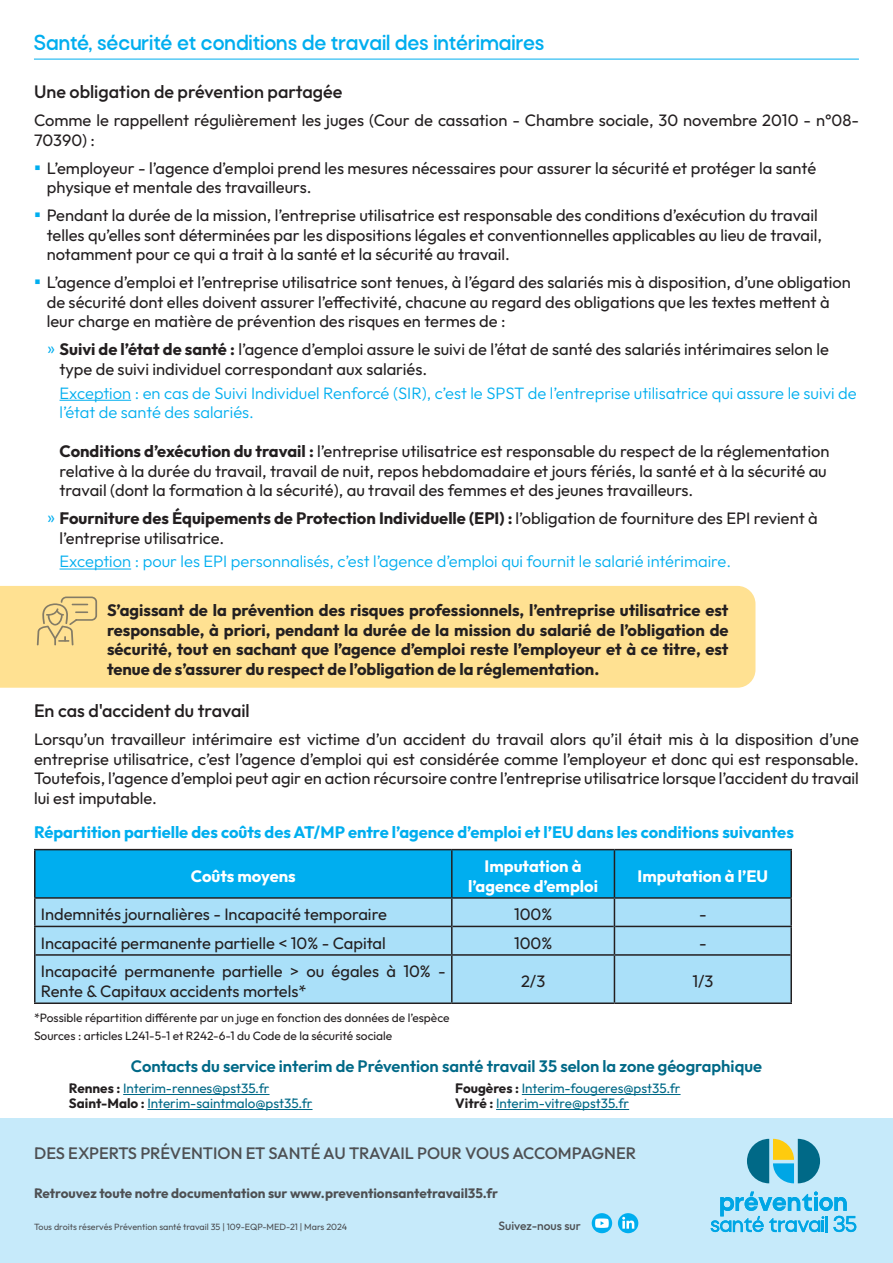
<style>
.page{position:relative;width:893px;height:1263px;background:#fff}
.page>*{position:absolute;margin:0;border:0;box-sizing:border-box;transform-origin:0 0}
.t1{font:700 22.5px "Rota";color:#00aeef}
.t2{font:500 18px "Outfit";color:#231f20}
.t3{font:16.5px/19.5px "Outfit";color:#231f20}
.t4{font:700 16.5px/19.5px "Outfit";color:#231f20;text-align:justify}
.t5{font:300 16.5px/19.5px "Outfit";color:#00aeef}
.t6{font:700 16.5px "Outfit";color:#00aeef}
.t7{font:600 16.5px "Outfit";color:#006987}
.t8{font:500 16.5px "Outfit";letter-spacing:-.01em;color:#4e5053}
.t9{font:700 16.5px/19.8px "Outfit";color:#fff;text-align:center}
.t10{font:13.5px/15px "Outfit";color:#006987}
.t11{font:700 13.5px "Outfit";color:#4e5053}
.t12{font:12px/17.2px "Outfit";color:#231f20}
.t13{font:500 12px "Outfit";color:#4e5053}
.t14{font:9px "Outfit";color:#4e5053}
.s1{font-family:"Calibri";font-size:19.5px;color:#00aeef}
.s2{font-family:"Calibri";color:#00aeef}
.s3{font-weight:700}
.s4{font-weight:700;color:#231f20}
</style>
<div class="page">
<hr style="left:34px;top:59px;width:825px;height:1px;background:#00aeef">
<hr style="left:60px;top:400px;width:71px;height:1px;background:#00aeef">
<hr style="left:60px;top:569px;width:71px;height:1px;background:#00aeef">
<div style="left:0;top:586px;width:755px;height:102px;background:#ffe192"></div>
<svg style="left:37px;top:596px;width:60px;height:49px;background:#e8ce8a"></svg>
<div style="left:36px;top:956px;width:754px;height:46px;background:#aae0f9"></div>
<hr style="left:34px;top:926px;width:417px;height:1px;background:#231f20">
<hr style="left:615px;top:926px;width:177px;height:1px;background:#231f20">
<hr style="left:36px;top:954px;width:416px;height:2px;background:#231f20">
<hr style="left:452px;top:954px;width:162px;height:2px;background:#231f20">
<hr style="left:614px;top:954px;width:176px;height:2px;background:#231f20">
<hr style="left:34px;top:899px;width:2px;height:27px;background:#231f20">
<hr style="left:34px;top:927px;width:2px;height:28px;background:#231f20">
<hr style="left:34px;top:955px;width:2px;height:47px;background:#231f20">
<hr style="left:34px;top:1002px;width:418px;height:2px;background:#231f20">
<hr style="left:451px;top:956px;width:2px;height:46px;background:#231f20">
<hr style="left:452px;top:1002px;width:162px;height:2px;background:#231f20">
<svg style="left:35px;top:850px;width:755px;height:104px;background:#59c5ef"></svg>
<hr style="left:614px;top:956px;width:1px;height:46px;background:#231f20">
<hr style="left:790px;top:899px;width:2px;height:27px;background:#231f20">
<hr style="left:790px;top:927px;width:2px;height:28px;background:#231f20">
<hr style="left:790px;top:955px;width:2px;height:47px;background:#231f20">
<hr style="left:614px;top:1002px;width:178px;height:2px;background:#231f20">
<hr style="left:34px;top:849px;width:418px;height:1px;background:#231f20">
<hr style="left:34px;top:850px;width:2px;height:47px;background:#231f20">
<hr style="left:452px;top:849px;width:162px;height:1px;background:#231f20">
<hr style="left:451px;top:850px;width:2px;height:47px;background:#231f20">
<hr style="left:614px;top:849px;width:178px;height:1px;background:#231f20">
<hr style="left:614px;top:850px;width:1px;height:47px;background:#231f20">
<hr style="left:790px;top:850px;width:2px;height:47px;background:#231f20">
<hr style="left:34px;top:897px;width:418px;height:2px;background:#231f20">
<hr style="left:452px;top:897px;width:162px;height:2px;background:#231f20">
<hr style="left:614px;top:897px;width:178px;height:2px;background:#231f20">
<hr style="left:123px;top:1094px;width:147px;height:1px;background:#006987">
<hr style="left:147px;top:1109px;width:166px;height:1px;background:#006987">
<hr style="left:522px;top:1094px;width:159px;height:1px;background:#006987">
<hr style="left:496px;top:1109px;width:133px;height:1px;background:#006987">
<div style="left:0;top:1118px;width:893px;height:145px;background:#c6eafa"></div>
<svg style="left:747px;top:1139px;width:73px;height:44px"></svg>
<svg style="left:711px;top:1191px;width:145px;height:41px"></svg>
<div style="left:592px;top:1213px;width:20px;height:20px;background:#00aeef;border-radius:50%"></div>
<svg style="left:595px;top:1218px;width:14px;height:10px"></svg>
<div style="left:618px;top:1213px;width:20px;height:20px;background:#00aeef;border-radius:50%"></div>
<svg style="left:622px;top:1217px;width:12px;height:12px"></svg>
<h1 class="t1" style="left:34px;top:30px;width:512px">Santé, sécurité et conditions de travail des intérimaires</h1>
<p class="t2" style="left:34px;top:80px;width:310px">Une obligation de prévention partagée</p>
<p class="t3" style="left:34px;top:111px;width:827px">Comme le rappellent régulièrement les juges (Cour de cassation - Chambre sociale, 30 novembre 2010 - n°08-<br>70390) :</p>
<p class="t3" style="left:47px;top:159px;width:771px;text-indent:-13px"><span class="s1">▪</span> L’employeur - l’agence d’emploi prend les mesures nécessaires pour assurer la sécurité et protéger la santé physique et mentale des travailleurs.</p>
<p class="t3" style="left:47px;top:206px;width:777px;text-indent:-13px"><span class="s1">▪</span> Pendant la durée de la mission, l’entreprise utilisatrice est responsable des conditions d’exécution du travail telles qu’elles sont déterminées par les dispositions légales et conventionnelles applicables au lieu de travail, notamment pour ce qui a trait à la santé et la sécurité au travail.</p>
<p class="t3" style="left:47px;top:273px;width:806px;text-indent:-13px"><span class="s1">▪</span> L’agence d’emploi et l’entreprise utilisatrice sont tenues, à l’égard des salariés mis à disposition, d’une obligation de sécurité dont elles doivent assurer l’effectivité, chacune au regard des obligations que les textes mettent à leur charge en matière de prévention des risques en termes de :</p>
<p class="t3" style="left:60px;top:340px;width:771px;text-indent:-13px"><span class="s2">ͫ</span> <span class="s3">Suivi de l’état de santé :</span> l’agence d’emploi assure le suivi de l’état de santé des salariés intérimaires selon le type de suivi individuel correspondant aux salariés.</p>
<p class="t5" style="left:60px;top:383px;width:799px">Exception : en cas de Suivi Individuel Renforcé (SIR), c’est le SPST de l’entreprise utilisatrice qui assure le suivi de l’état de santé des salariés.</p>
<p class="t3" style="left:60px;top:442px;width:771px"><span class="s3">Conditions d’exécution du travail :</span> l’entreprise utilisatrice est responsable du respect de la réglementation relative à la durée du travail, travail de nuit, repos hebdomadaire et jours fériés, la santé et à la sécurité au travail (dont la formation à la sécurité), au travail des femmes et des jeunes travailleurs.</p>
<p class="t3" style="left:60px;top:509px;width:760px;text-indent:-13px"><span class="s2">ͫ</span> <span class="s3">Fourniture des Équipements de Protection Individuelle (EPI) :</span> l’obligation de fourniture des EPI revient à l’entreprise utilisatrice.</p>
<p class="t5" style="left:60px;top:552px;width:673px">Exception : pour les EPI personnalisés, c’est l’agence d’emploi qui fournit le salarié intérimaire.</p>
<p class="t4" style="left:107px;top:601px;width:623px">S’agissant de la prévention des risques professionnels, l’entreprise utilisatrice est responsable, à priori, pendant la durée de la mission du salarié de l’obligation de sécurité, tout en sachant que l’agence d’emploi reste l’employeur et à ce titre, est tenue de s’assurer du respect de l’obligation de la réglementation.</p>
<p class="t2" style="left:34px;top:699px;width:217px">En cas d'accident du travail</p>
<p class="t3" style="left:34px;top:730px;width:826px;text-align:justify">Lorsqu’un travailleur intérimaire est victime d’un accident du travail alors qu’il était mis à la disposition d’une entreprise utilisatrice, c’est l’agence d’emploi qui est considérée comme l’employeur et donc qui est responsable.<br>Toutefois, l’agence d’emploi peut agir en action récursoire contre l’entreprise utilisatrice lorsque l’accident du travail lui est imputable.</p>
<p class="t6" style="left:34px;top:821px;width:761px">Répartition partielle des coûts des AT/MP entre l’agence d’emploi et l’EU dans les conditions suivantes</p>
<p class="t9" style="left:191px;top:867px;width:106px">Coûts moyens</p>
<p class="t9" style="left:468px;top:857px;width:131px">Imputation à l’agence d’emploi</p>
<p class="t9" style="left:638px;top:867px;width:132px">Imputation à l’EU</p>
<p class="t3" style="left:41px;top:905px;width:348px">Indemnités journalières - Incapacité temporaire</p>
<p class="t3" style="left:514px;top:905px;width:40px">100%</p>
<p class="t3" style="left:699px;top:905px;width:9px">-</p>
<p class="t3" style="left:41px;top:934px;width:347px">Incapacité permanente partielle &lt; 10% - Capital</p>
<p class="t3" style="left:514px;top:934px;width:40px">100%</p>
<p class="t3" style="left:699px;top:934px;width:9px">-</p>
<p class="t3" style="left:41px;top:962px;width:407px">Incapacité permanente partielle &gt; ou égales à 10% -<br>Rente &amp; Capitaux accidents mortels*</p>
<p class="t3" style="left:521px;top:972px;width:26px">2/3</p>
<p class="t3" style="left:692px;top:972px;width:23px">1/3</p>
<p class="t12" style="left:34px;top:1010px;width:417px">*Possible répartition différente par un juge en fonction des données de l’espèce<br>Sources : articles L241-5-1 et R242-6-1 du Code de la sécurité sociale</p>
<p class="t7" style="left:131px;top:1055px;width:632px">Contacts du service interim de Prévention santé travail 35 selon la zone géographique</p>
<p class="t10" style="left:69px;top:1081px;width:245px"><span class="s4">Rennes :</span> Interim-rennes@pst35.fr<br><span class="s4">Saint-Malo :</span> Interim-saintmalo@pst35.fr</p>
<p class="t10" style="left:455px;top:1081px;width:227px"><span class="s4">Fougères :</span> Interim-fougeres@pst35.fr<br><span class="s4">Vitré :</span> Interim-vitre@pst35.fr</p>
<p class="t8" style="left:34px;top:1143px;width:604px">DES EXPERTS PRÉVENTION ET SANTÉ AU TRAVAIL POUR VOUS ACCOMPAGNER</p>
<p class="t11" style="left:34px;top:1185px;width:465px">Retrouvez toute notre documentation sur www.preventionsantetravail35.fr</p>
<p class="t14" style="left:34px;top:1221px;width:315px">Tous droits réservés Prévention santé travail 35 | 109-EQP-MED-21 | Mars 2024</p>
<p class="t13" style="left:498px;top:1217px;width:84px">Suivez-nous sur</p>
</div>
